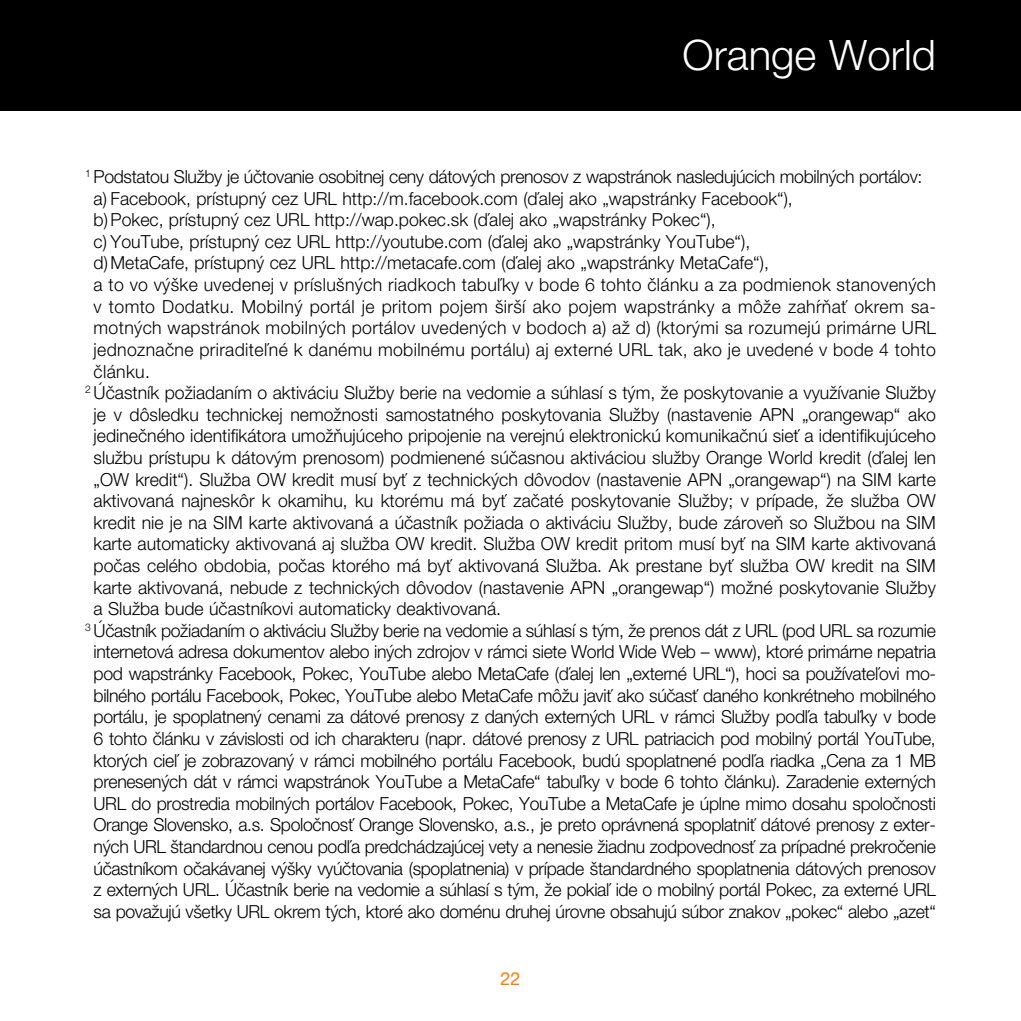
<style>
.page{position:relative;width:1021px;height:1021px;background:#fff}
.page>*{position:absolute;margin:0;border:0;box-sizing:border-box;transform-origin:0 0}
.t1{font:300 42px "Helvetica Neue LT Pro";color:#fff}
.t2{font:300 18px "Helvetica Neue LT Pro";letter-spacing:-.02em;color:#000}
.t3{font:300 18px "Helvetica Neue LT Pro";color:#000}
.t4{font:300 18px "Helvetica Neue LT Pro";letter-spacing:.02em;color:#000}
.t5{font:18px "Helvetica Neue LT Pro";color:#ff7a00}
</style>
<div class="page">
<div style="left:0;top:0;width:1020px;height:111px;background:#000"></div>
<h1 class="t1" style="left:682px;top:30px;width:255px">Orange World</h1>
<p class="t2" style="left:85px;top:166px;width:838px"><sup>1</sup> Podstatou Služby je účtovanie osobitnej ceny dátových prenosov z wapstránok nasledujúcich mobilných portálov:</p>
<p class="t3" style="left:94px;top:187px;width:700px">a) Facebook, prístupný cez URL http://m.facebook.com (ďalej ako „wapstránky Facebook“),</p>
<p class="t3" style="left:94px;top:209px;width:623px">b)Pokec, prístupný cez URL http://wap.pokec.sk (ďalej ako „wapstránky Pokec“),</p>
<p class="t3" style="left:94px;top:230px;width:658px">c) YouTube, prístupný cez URL http://youtube.com (ďalej ako „wapstránky YouTube“),</p>
<p class="t3" style="left:94px;top:252px;width:677px">d) MetaCafe, prístupný cez URL http://metacafe.com (ďalej ako „wapstránky MetaCafe“),</p>
<p class="t4" style="left:94px;top:274px;width:843px">a to vo výške uvedenej v príslušných riadkoch tabuľky v bode 6 tohto článku a za podmienok stanovených</p>
<p class="t4" style="left:94px;top:295px;width:843px">v tomto Dodatku. Mobilný portál je pritom pojem širší ako pojem wapstránky a môže zahŕňať okrem sa-</p>
<p class="t4" style="left:94px;top:317px;width:843px">motných wapstránok mobilných portálov uvedených v bodoch a) až d) (ktorými sa rozumejú primárne URL</p>
<p class="t4" style="left:94px;top:338px;width:843px">jednoznačne priraditeľné k danému mobilnému portálu) aj externé URL tak, ako je uvedené v bode 4 tohto</p>
<p class="t3" style="left:94px;top:360px;width:58px">článku.</p>
<p class="t3" style="left:85px;top:382px;width:852px"><sup>2</sup> Účastník požiadaním o aktiváciu Služby berie na vedomie a súhlasí s tým, že poskytovanie a využívanie Služby</p>
<p class="t3" style="left:94px;top:403px;width:843px">je v dôsledku technickej nemožnosti samostatného poskytovania Služby (nastavenie APN „orangewap“ ako</p>
<p class="t3" style="left:94px;top:425px;width:843px">jedinečného identifikátora umožňujúceho pripojenie na verejnú elektronickú komunikačnú sieť a identifikujúceho</p>
<p class="t3" style="left:94px;top:446px;width:843px">službu prístupu k dátovým prenosom) podmienené súčasnou aktiváciou služby Orange World kredit (ďalej len</p>
<p class="t3" style="left:94px;top:468px;width:843px">„OW kredit“). Služba OW kredit musí byť z technických dôvodov (nastavenie APN „orangewap“) na SIM karte</p>
<p class="t3" style="left:94px;top:490px;width:843px">aktivovaná najneskôr k okamihu, ku ktorému má byť začaté poskytovanie Služby; v prípade, že služba OW</p>
<p class="t3" style="left:94px;top:511px;width:843px">kredit nie je na SIM karte aktivovaná a účastník požiada o aktiváciu Služby, bude zároveň so Službou na SIM</p>
<p class="t3" style="left:94px;top:533px;width:843px">karte automaticky aktivovaná aj služba OW kredit. Služba OW kredit pritom musí byť na SIM karte aktivovaná</p>
<p class="t3" style="left:94px;top:554px;width:843px">počas celého obdobia, počas ktorého má byť aktivovaná Služba. Ak prestane byť služba OW kredit na SIM</p>
<p class="t3" style="left:94px;top:576px;width:843px">karte aktivovaná, nebude z technických dôvodov (nastavenie APN „orangewap“) možné poskytovanie Služby</p>
<p class="t3" style="left:94px;top:598px;width:409px">a Služba bude účastníkovi automaticky deaktivovaná.</p>
<p class="t2" style="left:85px;top:619px;width:852px"><sup>3</sup> Účastník požiadaním o aktiváciu Služby berie na vedomie a súhlasí s tým, že prenos dát z URL (pod URL sa rozumie</p>
<p class="t2" style="left:94px;top:641px;width:843px">internetová adresa dokumentov alebo iných zdrojov v rámci siete World Wide Web – www), ktoré primárne nepatria</p>
<p class="t2" style="left:94px;top:662px;width:843px">pod wapstránky Facebook, Pokec, YouTube alebo MetaCafe (ďalej len „externé URL“), hoci sa používateľovi mo-</p>
<p class="t2" style="left:94px;top:684px;width:843px">bilného portálu Facebook, Pokec, YouTube alebo MetaCafe môžu javiť ako súčasť daného konkrétneho mobilného</p>
<p class="t2" style="left:94px;top:706px;width:843px">portálu, je spoplatnený cenami za dátové prenosy z daných externých URL v rámci Služby podľa tabuľky v bode</p>
<p class="t2" style="left:94px;top:727px;width:843px">6 tohto článku v závislosti od ich charakteru (napr. dátové prenosy z URL patriacich pod mobilný portál YouTube,</p>
<p class="t2" style="left:94px;top:749px;width:843px">ktorých cieľ je zobrazovaný v rámci mobilného portálu Facebook, budú spoplatnené podľa riadka „Cena za 1 MB</p>
<p class="t2" style="left:94px;top:770px;width:843px">prenesených dát v rámci wapstránok YouTube a MetaCafe“ tabuľky v bode 6 tohto článku). Zaradenie externých</p>
<p class="t2" style="left:94px;top:792px;width:843px">URL do prostredia mobilných portálov Facebook, Pokec, YouTube a MetaCafe je úplne mimo dosahu spoločnosti</p>
<p class="t2" style="left:94px;top:814px;width:843px">Orange Slovensko, a.s. Spoločnosť Orange Slovensko, a.s., je preto oprávnená spoplatniť dátové prenosy z exter-</p>
<p class="t2" style="left:94px;top:835px;width:843px">ných URL štandardnou cenou podľa predchádzajúcej vety a nenesie žiadnu zodpovednosť za prípadné prekročenie</p>
<p class="t2" style="left:94px;top:857px;width:843px">účastníkom očakávanej výšky vyúčtovania (spoplatnenia) v prípade štandardného spoplatnenia dátových prenosov</p>
<p class="t2" style="left:94px;top:878px;width:843px">z externých URL. Účastník berie na vedomie a súhlasí s tým, že pokiaľ ide o mobilný portál Pokec, za externé URL</p>
<p class="t2" style="left:94px;top:900px;width:844px">sa považujú všetky URL okrem tých, ktoré ako doménu druhej úrovne obsahujú súbor znakov „pokec“ alebo „azet“</p>
<p class="t5" style="left:500px;top:967px;width:22px">22</p>
</div>
